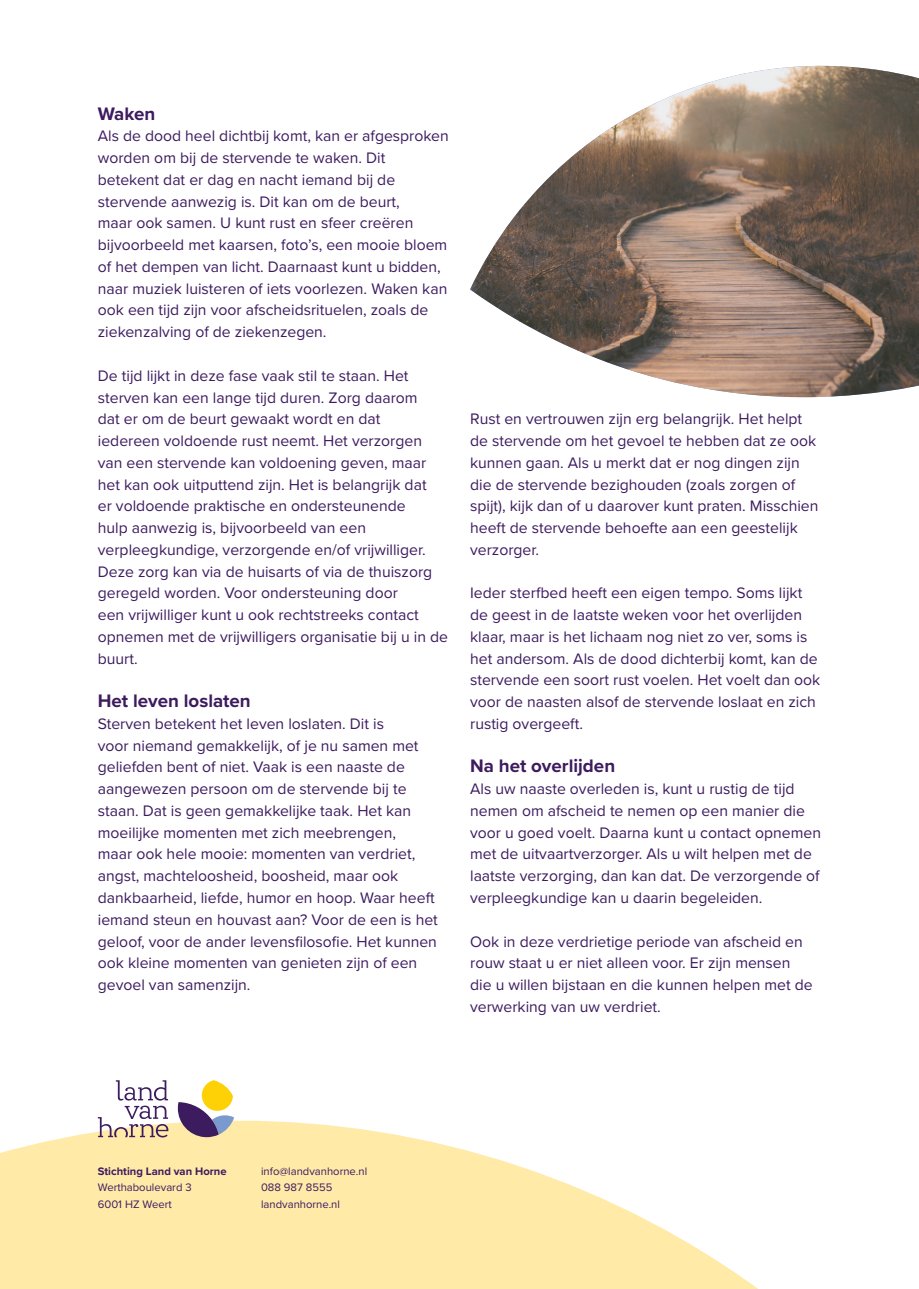
<style>
.page{position:relative;width:919px;height:1289px;background:#fff}
.page>*{position:absolute;margin:0;border:0;box-sizing:border-box;transform-origin:0 0}
.t1{font:700 18.75px "Proxima Nova";color:#3d1b5f}
.t2{font:15.75px/21.8px "Proxima Nova";color:#3d1b5f}
.t3{font:11.25px/16.5px "Proxima Nova";color:#3d1b5f}
.t4{font:700 11.25px "Proxima Nova";color:#3d1b5f}
</style>
<div class="page">
<svg style="left:0;top:1099px;width:757px;height:189px;fill:#ffeaa8"></svg>
<svg style="left:178px;top:1080px;width:56px;height:57px"></svg>
<svg style="left:98px;top:1080px;width:70px;height:57px"></svg>
<img style="left:620px;top:66px;width:298px;height:283px">
<img style="left:519px;top:122px;width:101px;height:228px">
<img style="left:470px;top:209px;width:50px;height:112px">
<img style="left:577px;top:349px;width:341px;height:48px">
<p class="t1" style="left:98px;top:99px;width:59px">Waken</p>
<p class="t2" style="left:98px;top:124px;width:352px">Als de dood heel dichtbij komt, kan er afgesproken worden om bij de stervende te waken. Dit betekent dat er dag en nacht iemand bij de stervende aanwezig is. Dit kan om de beurt,<br>maar ook samen. U kunt rust en sfeer creëren bijvoorbeeld met kaarsen, foto’s, een mooie bloem of het dempen van licht. Daarnaast kunt u bidden, naar muziek luisteren of iets voorlezen. Waken kan ook een tijd zijn voor afscheidsrituelen, zoals de ziekenzalving of de ziekenzegen.</p>
<p class="t2" style="left:98px;top:364px;width:352px">De tijd lijkt in deze fase vaak stil te staan. Het sterven kan een lange tijd duren. Zorg daarom<br>dat er om de beurt gewaakt wordt en dat<br>iedereen voldoende rust neemt. Het verzorgen van een stervende kan voldoening geven, maar het kan ook uitputtend zijn. Het is belangrijk dat<br>er voldoende praktische en ondersteunende<br>hulp aanwezig is, bijvoorbeeld van een verpleegkundige, verzorgende en/of vrijwilliger.<br>Deze zorg kan via de huisarts of via de thuiszorg geregeld worden. Voor ondersteuning door<br>een vrijwilliger kunt u ook rechtstreeks contact opnemen met de vrijwilligers organisatie bij u in de buurt.</p>
<p class="t1" style="left:98px;top:687px;width:154px">Het leven loslaten</p>
<p class="t2" style="left:98px;top:712px;width:341px">Sterven betekent het leven loslaten. Dit is<br>voor niemand gemakkelijk, of je nu samen met geliefden bent of niet. Vaak is een naaste de aangewezen persoon om de stervende bij te staan. Dat is geen gemakkelijke taak. Het kan moeilijke momenten met zich meebrengen,<br>maar ook hele mooie: momenten van verdriet, angst, machteloosheid, boosheid, maar ook dankbaarheid, liefde, humor en hoop. Waar heeft iemand steun en houvast aan? Voor de een is het geloof, voor de ander levensfilosofie. Het kunnen ook kleine momenten van genieten zijn of een gevoel van samenzijn.</p>
<p class="t2" style="left:470px;top:407px;width:350px">Rust en vertrouwen zijn erg belangrijk. Het helpt de stervende om het gevoel te hebben dat ze ook kunnen gaan. Als u merkt dat er nog dingen zijn die de stervende bezighouden (zoals zorgen of spijt), kijk dan of u daarover kunt praten. Misschien heeft de stervende behoefte aan een geestelijk verzorger.</p>
<p class="t2" style="left:470px;top:581px;width:352px">Ieder sterfbed heeft een eigen tempo. Soms lijkt de geest in de laatste weken voor het overlijden klaar, maar is het lichaam nog niet zo ver, soms is het andersom. Als de dood dichterbij komt, kan de stervende een soort rust voelen. Het voelt dan ook voor de naasten alsof de stervende loslaat en zich rustig overgeeft.</p>
<p class="t1" style="left:470px;top:752px;width:146px">Na het overlijden</p>
<p class="t2" style="left:470px;top:777px;width:352px">Als uw naaste overleden is, kunt u rustig de tijd nemen om afscheid te nemen op een manier die voor u goed voelt. Daarna kunt u contact opnemen met de uitvaartverzorger. Als u wilt helpen met de laatste verzorging, dan kan dat. De verzorgende of verpleegkundige kan u daarin begeleiden.</p>
<p class="t2" style="left:470px;top:929px;width:344px">Ook in deze verdrietige periode van afscheid en rouw staat u er niet alleen voor. Er zijn mensen die u willen bijstaan en die kunnen helpen met de verwerking van uw verdriet.</p>
<p class="t4" style="left:98px;top:1162px;width:130px">Stichting Land van Horne</p>
<p class="t3" style="left:98px;top:1178px;width:95px">Werthaboulevard 3<br>6001 HZ Weert</p>
<p class="t3" style="left:261px;top:1162px;width:108px">info@landvanhorne.nl<br>088 987 8555 landvanhorne.nl</p>
</div>
